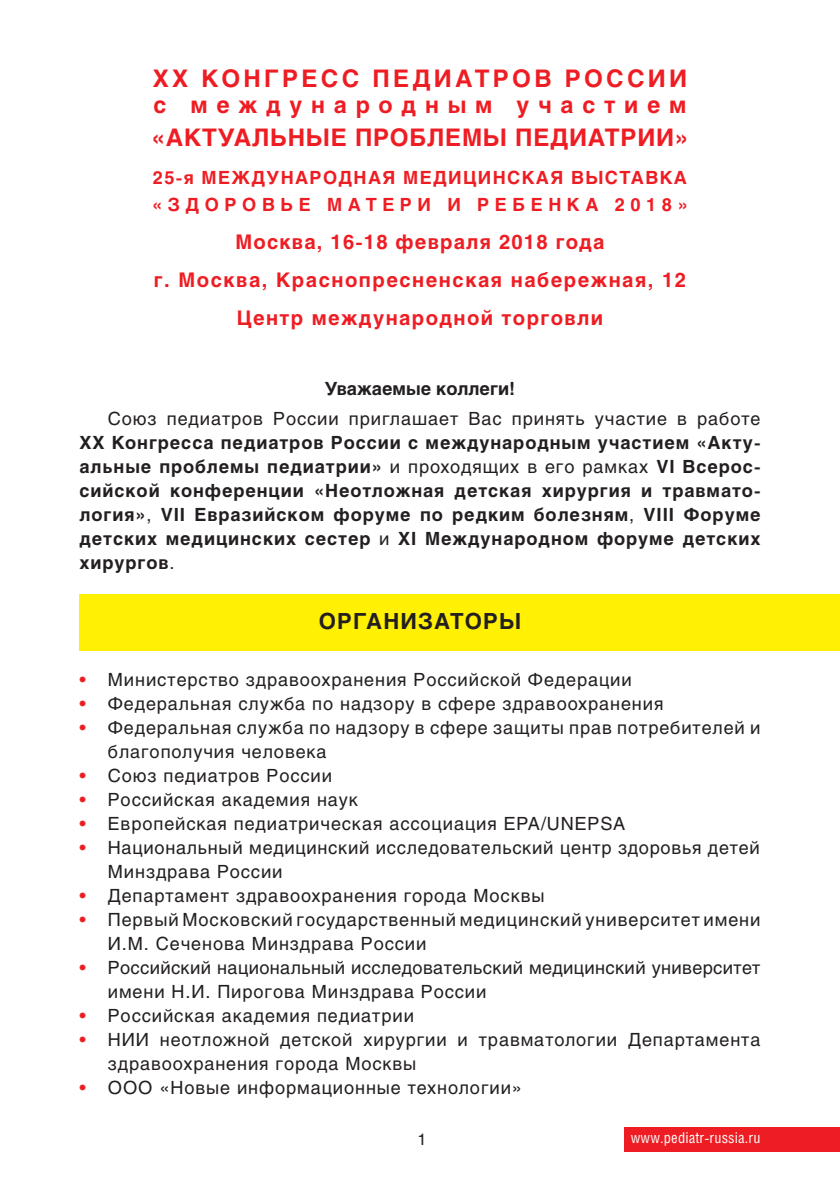
<style>
.page{position:relative;width:840px;height:1191px;background:#fff}
.page>*{position:absolute;margin:0;border:0;box-sizing:border-box;transform-origin:0 0}
.t1{font:700 24px "Helios";letter-spacing:.03em;color:#ee1d23}
.t2{font:700 24px "Helios";letter-spacing:.135em;color:#ee1d23}
.t3{font:700 23px "Helios";letter-spacing:.38em;color:#ee1d23}
.Заголовок{font:700 22px "Helios";letter-spacing:.05em;color:#231f20}
.t4{font:700 20px "Helios";letter-spacing:.07em;color:#ee1d23}
.t5{font:18px "Helios C";letter-spacing:.05em;color:#231f20}
.Текст{font:700 18px/24px "Helios";letter-spacing:.05em;color:#231f20;text-align:justify}
.t6{font:18px "Helios C";letter-spacing:.02em;color:#231f20}
.t7{font:700 18px "Helios";letter-spacing:.075em;color:#ee1d23}
.t8{font:700 18px "Helios";letter-spacing:.31em;color:#ee1d23}
.Текст-2{font:700 18px "Helios";color:#231f20}
.Номер_страницы{font:16px "Helios C";color:#231f20}
.t9{font:15px "Helios Cond";letter-spacing:.01em;color:#fff}
.s1{font-family:"Helios C";font-weight:400}
.s2{color:#ee1d23}
</style>
<div class="page">
<div style="left:624px;top:1127px;width:215px;height:24px;background:#ee1d23"></div>
<div style="left:79px;top:593px;width:760px;height:57px;background:#fff101"></div>
<p class="t2" style="left:153px;top:64px;width:535px">XХ КОНГРЕСС ПЕДИАТРОВ РОССИИ</p>
<p class="t3" style="left:153px;top:92px;width:534px">с международным участием</p>
<p class="t1" style="left:151px;top:123px;width:538px">«АКТУАЛЬНЫЕ ПРОБЛЕМЫ ПЕДИАТРИИ»</p>
<p class="t7" style="left:153px;top:167px;width:535px">25-я МЕЖДУНАРОДНАЯ МЕДИЦИНСКАЯ ВЫСТАВКА</p>
<p class="t8" style="left:152px;top:194px;width:537px">«ЗДОРОВЬЕ МАТЕРИ И РЕБЕНКА 2018»</p>
<p class="t4" style="left:235px;top:230px;width:370px">Москва, 16-18 февраля 2018 года</p>
<p class="t4" style="left:154px;top:268px;width:533px">г. Москва, Краснопресненская набережная, 12</p>
<p class="t4" style="left:236px;top:307px;width:368px">Центр международной торговли</p>
<p class="Текст-2" style="left:324px;top:378px;width:192px">Уважаемые коллеги!</p>
<p class="Текст" style="left:79px;top:406px;width:682px;text-indent:28px"><span class="s1">Союз педиатров России приглашает Вас принять участие в работе </span>ХХ Конгресса педиатров России с международным участием «Акту&shy;альные проблемы педиатрии» <span class="s1">и проходящих в его рамках</span> VI Всерос&shy;сийской конференции «Неотложная детская хирургия и травмато&shy;логия»<span class="s1">,</span> VII Евразийском форуме по редким болезням<span class="s1">,</span> VIII Форуме детских медицинских сестер <span class="s1">и</span> ХI Международном форуме детских хирургов<span class="s1">.</span></p>
<p class="Заголовок" style="left:318px;top:608px;width:204px">ОРГАНИЗАТОРЫ</p>
<p class="t5" style="left:79px;top:668px;width:553px"><span class="s2">•</span> Министерство здравоохранения Российской Федерации</p>
<p class="t5" style="left:79px;top:692px;width:585px"><span class="s2">•</span> Федеральная служба по надзору в сфере здравоохранения</p>
<p class="t5" style="left:79px;top:716px;width:682px"><span class="s2">•</span> Федеральная служба по надзору в сфере защиты прав потребителей и</p>
<p class="t5" style="left:108px;top:740px;width:220px">благополучия человека</p>
<p class="t5" style="left:79px;top:764px;width:254px"><span class="s2">•</span> Союз педиатров России</p>
<p class="t5" style="left:79px;top:788px;width:280px"><span class="s2">•</span> Российская академия наук</p>
<p class="t5" style="left:79px;top:812px;width:547px"><span class="s2">•</span> Европейская педиатрическая ассоциация EPA/UNEPSA</p>
<p class="t5" style="left:79px;top:836px;width:681px"><span class="s2">•</span> Национальный медицинский исследовательский центр здоровья детей</p>
<p class="t5" style="left:108px;top:860px;width:176px">Минздрава России</p>
<p class="t5" style="left:79px;top:884px;width:466px"><span class="s2">•</span> Департамент здравоохранения города Москвы</p>
<p class="t5" style="left:79px;top:908px;width:682px"><span class="s2">•</span> Первый Московский государственный медицинский университет имени</p>
<p class="t5" style="left:108px;top:932px;width:320px">И.М. Сеченова Минздрава России</p>
<p class="t6" style="left:79px;top:956px;width:682px"><span class="s2">•</span> Российский национальный исследовательский медицинский университет</p>
<p class="t5" style="left:108px;top:980px;width:380px">имени Н.И. Пирогова Минздрава России</p>
<p class="t5" style="left:79px;top:1004px;width:336px"><span class="s2">•</span> Российская академия педиатрии</p>
<p class="t5" style="left:79px;top:1028px;width:682px"><span class="s2">•</span> НИИ неотложной детской хирургии и травматологии Департамента</p>
<p class="t5" style="left:108px;top:1052px;width:310px">здравоохранения города Москвы</p>
<p class="t5" style="left:79px;top:1076px;width:444px"><span class="s2">•</span> ООО «Новые информационные технологии»</p>
<p class="Номер_страницы" style="left:417px;top:1130px;width:10px">1</p>
<p class="t9" style="left:630px;top:1128px;width:131px">www.pediatr-russia.ru</p>
</div>
